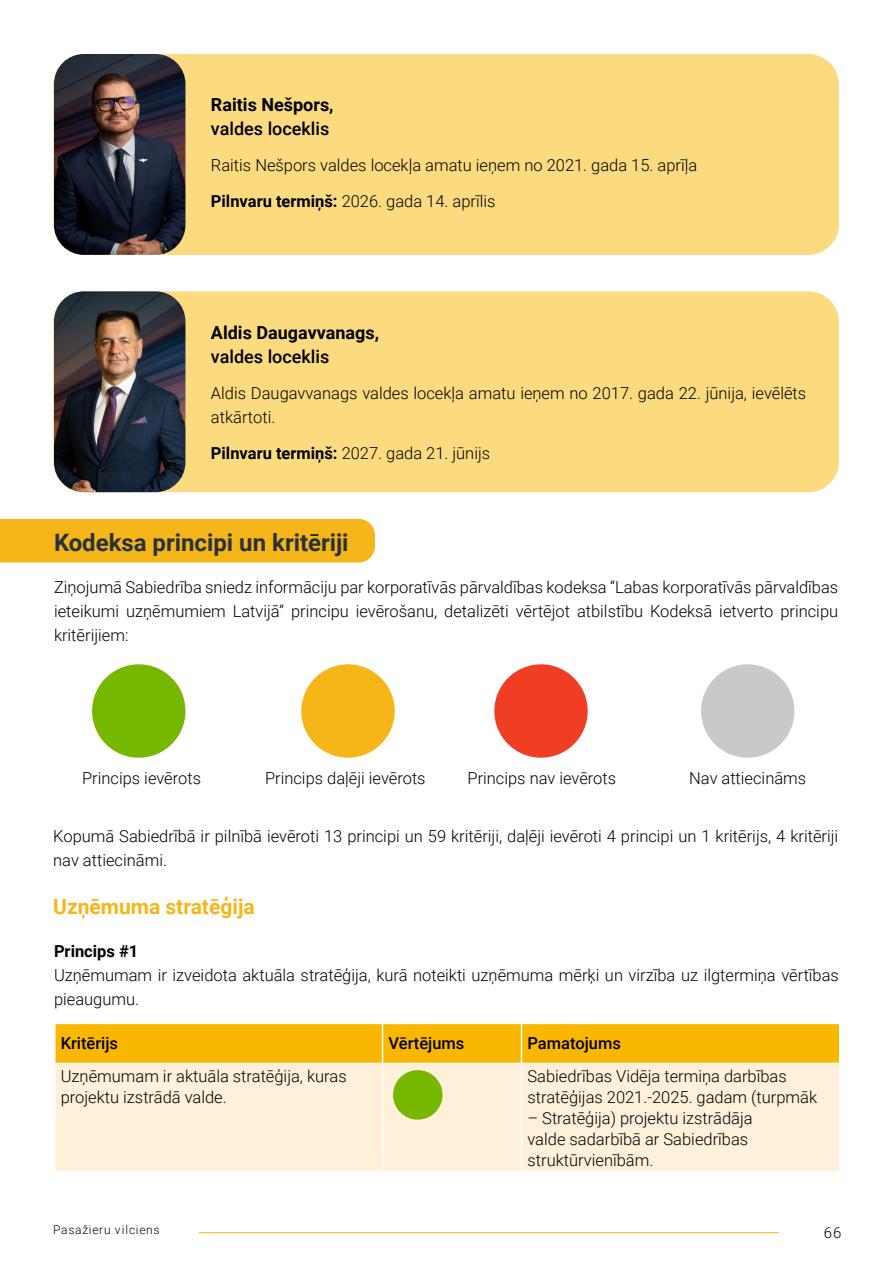
<style>
.page{position:relative;width:893px;height:1263px;background:#fff}
.page>*{position:absolute;margin:0;border:0;box-sizing:border-box;transform-origin:0 0}
.t1{font:700 24px "Roboto";color:#283236}
.t2{font:700 21px "Roboto";color:#f6b519}
.t3{font:700 18px "Roboto";color:#000}
.t4{font:500 18px "Roboto";color:#000}
.t5{font:300 16.5px/24px "Roboto";color:#000}
.t6{font:500 16.5px "Roboto";color:#000}
.t7{font:700 16.5px "Roboto";color:#000}
.t8{font:300 15px "Roboto";color:#000}
.t9{font:300 12px "Roboto";letter-spacing:.06em;color:#000}
.s1{font-weight:700}
</style>
<div class="page">
<hr style="left:199px;top:1232px;width:580px;height:1px;background:#f8b612">
<div style="left:0;top:519px;width:375px;height:43px;background:#f6b519"></div>
<div style="left:54px;top:55px;width:784px;height:199px;background:#fcdb80;border-radius:30px"></div>
<div style="left:54px;top:292px;width:784px;height:200px;background:#fcdb80;border-radius:30px"></div>
<img style="left:54px;top:54px;width:131px;height:201px">
<img style="left:54px;top:291px;width:131px;height:201px">
<div style="left:92px;top:664px;width:93px;height:94px;background:#76b700;border-radius:50%"></div>
<div style="left:301px;top:664px;width:94px;height:94px;background:#f6b519;border-radius:50%"></div>
<div style="left:494px;top:664px;width:94px;height:94px;background:#ef3e23;border-radius:50%"></div>
<div style="left:701px;top:664px;width:93px;height:94px;background:#c9c9c8;border-radius:50%"></div>
<div style="left:56px;top:1024px;width:783px;height:39px;background:#fab700"></div>
<div style="left:56px;top:1064px;width:783px;height:107px;background:#fef0d9"></div>
<hr style="left:382px;top:1063px;width:1px;height:108px;background:#fff">
<hr style="left:521px;top:1063px;width:1px;height:108px;background:#fff">
<hr style="left:382px;top:1024px;width:1px;height:39px;background:#fff">
<hr style="left:521px;top:1024px;width:1px;height:39px;background:#fff">
<div style="left:393px;top:1070px;width:50px;height:49px;background:#76b700;border-radius:50%"></div>
<p class="t3" style="left:211px;top:92px;width:124px">Raitis Nešpors,</p>
<p class="t4" style="left:211px;top:116px;width:120px">valdes loceklis</p>
<p class="t5" style="left:211px;top:147px;width:488px;line-height:36px">Raitis Nešpors valdes locekļa amatu ieņem no 2021. gada 15. aprīļa<br><span class="s1">Pilnvaru termiņš:</span> 2026. gada 14. aprīlis</p>
<p class="t3" style="left:211px;top:320px;width:170px">Aldis Daugavvanags,</p>
<p class="t4" style="left:211px;top:344px;width:120px">valdes loceklis</p>
<p class="t5" style="left:211px;top:381px;width:597px">Aldis Daugavvanags valdes locekļa amatu ieņem no 2017. gada 22. jūnija, ievēlēts atkārtoti.</p>
<p class="t5" style="left:211px;top:441px;width:281px"><span class="s1">Pilnvaru termiņš:</span> 2027. gada 21. jūnijs</p>
<h1 class="t1" style="left:54px;top:525px;width:296px">Kodeksa principi un kritēriji</h1>
<p class="t5" style="left:54px;top:574px;width:786px;text-align:justify">Ziņojumā Sabiedrība sniedz informāciju par korporatīvās pārvaldības kodeksa “Labas korporatīvās pārvaldības ieteikumi uzņēmumiem Latvijā” principu ievērošanu, detalizēti vērtējot atbilstību Kodeksā ietverto principu kritērijiem:</p>
<p class="t5" style="left:82px;top:765px;width:120px">Princips ievērots</p>
<p class="t5" style="left:265px;top:765px;width:162px">Princips daļēji ievērots</p>
<p class="t5" style="left:467px;top:765px;width:150px">Princips nav ievērots</p>
<p class="t5" style="left:689px;top:765px;width:118px">Nav attiecināms</p>
<p class="t5" style="left:53px;top:824px;width:786px">Kopumā Sabiedrībā ir pilnībā ievēroti 13 principi un 59 kritēriji, daļēji ievēroti 4 principi un 1 kritērijs, 4 kritēriji nav attiecināmi.</p>
<p class="t2" style="left:53px;top:892px;width:203px">Uzņēmuma stratēģija</p>
<p class="t7" style="left:54px;top:939px;width:86px">Princips #1</p>
<p class="t5" style="left:54px;top:962px;width:786px">Uzņēmumam ir izveidota aktuāla stratēģija, kurā noteikti uzņēmuma mērķi un virzība uz ilgtermiņa vērtības pieaugumu.</p>
<p class="t6" style="left:61px;top:1032px;width:59px">Kritērijs</p>
<p class="t6" style="left:389px;top:1032px;width:77px">Vērtējums</p>
<p class="t6" style="left:527px;top:1032px;width:95px">Pamatojums</p>
<p class="t5" style="left:61px;top:1064px;width:287px;line-height:21px">Uzņēmumam ir aktuāla stratēģija, kuras projektu izstrādā valde.</p>
<p class="t5" style="left:527px;top:1064px;width:291px;line-height:21px">Sabiedrības Vidēja termiņa darbības stratēģijas 2021.-2025. gadam (turpmāk</p>
<p class="t5" style="left:527px;top:1106px;width:227px;line-height:21px">– Stratēģija) projektu izstrādāja valde sadarbībā ar Sabiedrības struktūrvienībām.</p>
<p class="t9" style="left:53px;top:1222px;width:108px">Pasažieru vilciens</p>
<p class="t8" style="left:824px;top:1222px;width:19px">66</p>
</div>
